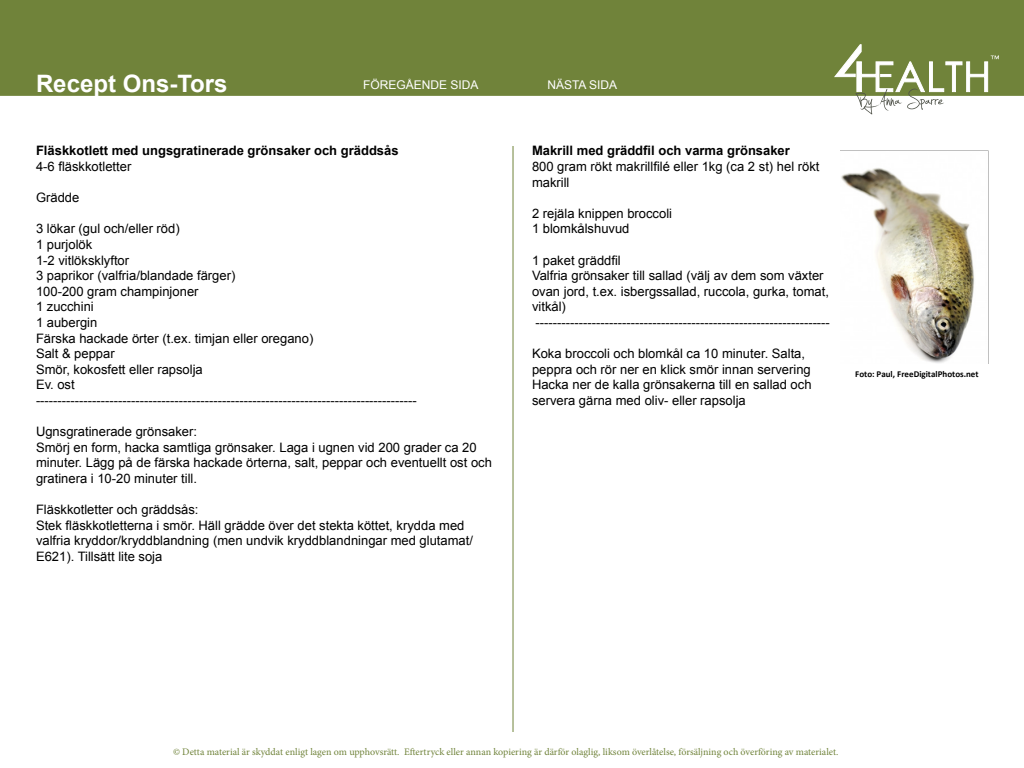
<style>
.page{position:relative;width:1024px;height:768px;background:#fff}
.page>*{position:absolute;margin:0;border:0;box-sizing:border-box;transform-origin:0 0}
.t1{font:700 24px "Arial";color:#fff}
.t2{font:13px/15.6px "Arial";color:#000}
.t3{font:700 13px "Arial";color:#000}
.t4{font:12px "Arial";color:#fff}
.t5{font:10px "Minion Pro";color:#70833a}
.t6{font:700 9px "Calibri";color:#000}
</style>
<div class="page">
<hr style="left:513px;top:146px;width:1px;height:586px;background:#70833a">
<div style="left:0;top:0;width:1024px;height:95px;background:#70833a"></div>
<div style="left:0;top:0;width:1024px;height:96px;border:1px solid #70833a"></div>
<svg style="left:833px;top:44px;width:166px;height:70px"></svg>
<img style="left:840px;top:150px;width:149px;height:214px">
<p class="t1" style="left:36px;top:68px;width:193px">Recept Ons-Tors</p>
<p class="t4" style="left:363px;top:77px;width:117px">FÖREGÅENDE SIDA</p>
<p class="t4" style="left:547px;top:77px;width:71px">NÄSTA SIDA</p>
<p class="t1" style="left:36px;top:68px;width:42px">xxx</p>
<p class="t3" style="left:36px;top:142px;width:364px">Fläskkotlett med ungsgratinerade grönsaker och gräddsås</p>
<p class="t2" style="left:36px;top:159px;width:97px">4-6 fläskkotletter</p>
<p class="t2" style="left:36px;top:190px;width:45px">Grädde</p>
<p class="t2" style="left:36px;top:221px;width:145px">3 lökar (gul och/eller röd)</p>
<p class="t2" style="left:36px;top:237px;width:58px">1 purjolök</p>
<p class="t2" style="left:36px;top:252px;width:95px">1-2 vitlöksklyftor</p>
<p class="t2" style="left:36px;top:268px;width:201px">3 paprikor (valfria/blandade färger)</p>
<p class="t2" style="left:36px;top:284px;width:164px">100-200 gram champinjoner</p>
<p class="t2" style="left:36px;top:299px;width:59px">1 zucchini</p>
<p class="t2" style="left:36px;top:315px;width:63px">1 aubergin</p>
<p class="t2" style="left:36px;top:330px;width:279px">Färska hackade örter (t.ex. timjan eller oregano)</p>
<p class="t2" style="left:36px;top:346px;width:80px">Salt &amp; peppar</p>
<p class="t2" style="left:36px;top:362px;width:168px">Smör, kokosfett eller rapsolja</p>
<p class="t2" style="left:36px;top:377px;width:40px">Ev. ost</p>
<p class="t2" style="left:36px;top:393px;width:382px">----------------------------------------------------------------------------------------</p>
<p class="t2" style="left:36px;top:424px;width:163px">Ugnsgratinerade grönsaker:</p>
<p class="t2" style="left:36px;top:440px;width:457px">Smörj en form, hacka samtliga grönsaker. Laga i ugnen vid 200 grader ca 20 minuter. Lägg på de färska hackade örterna, salt, peppar och eventuellt ost och gratinera i 10-20 minuter till.</p>
<p class="t2" style="left:36px;top:502px;width:164px">Fläskkotletter och gräddsås:</p>
<p class="t2" style="left:36px;top:518px;width:439px">Stek fläskkotletterna i smör. Häll grädde över det stekta köttet, krydda med valfria kryddor/kryddblandning (men undvik kryddblandningar med glutamat/<br>E621). Tillsätt lite soja</p>
<p class="t3" style="left:532px;top:142px;width:259px">Makrill med gräddfil och varma grönsaker</p>
<p class="t2" style="left:532px;top:159px;width:289px">800 gram rökt makrillfilé eller 1kg (ca 2 st) hel rökt makrill</p>
<p class="t2" style="left:532px;top:206px;width:142px">2 rejäla knippen broccoli</p>
<p class="t2" style="left:532px;top:221px;width:99px">1 blomkålshuvud</p>
<p class="t2" style="left:532px;top:252px;width:90px">1 paket gräddfil</p>
<p class="t2" style="left:532px;top:268px;width:298px">Valfria grönsaker till sallad (välj av dem som växter ovan jord, t.ex. isbergssallad, ruccola, gurka, tomat, vitkål)</p>
<p class="t2" style="left:536px;top:315px;width:296px">--------------------------------------------------------------------</p>
<p class="t2" style="left:532px;top:346px;width:280px">Koka broccoli och blomkål ca 10 minuter. Salta, peppra och rör ner en klick smör innan servering</p>
<p class="t2" style="left:532px;top:377px;width:281px">Hacka ner de kalla grönsakerna till en sallad och servera gärna med oliv- eller rapsolja</p>
<p class="t6" style="left:855px;top:368px;width:125px">Foto: Paul, FreeDigitalPhotos.net</p>
<p class="t5" style="left:173px;top:745px;width:667px">© Detta material är skyddat enligt lagen om upphovsrätt. Eftertryck eller annan kopiering är därför olaglig, liksom överlåtelse, försäljning och överföring av materialet.</p>
</div>
